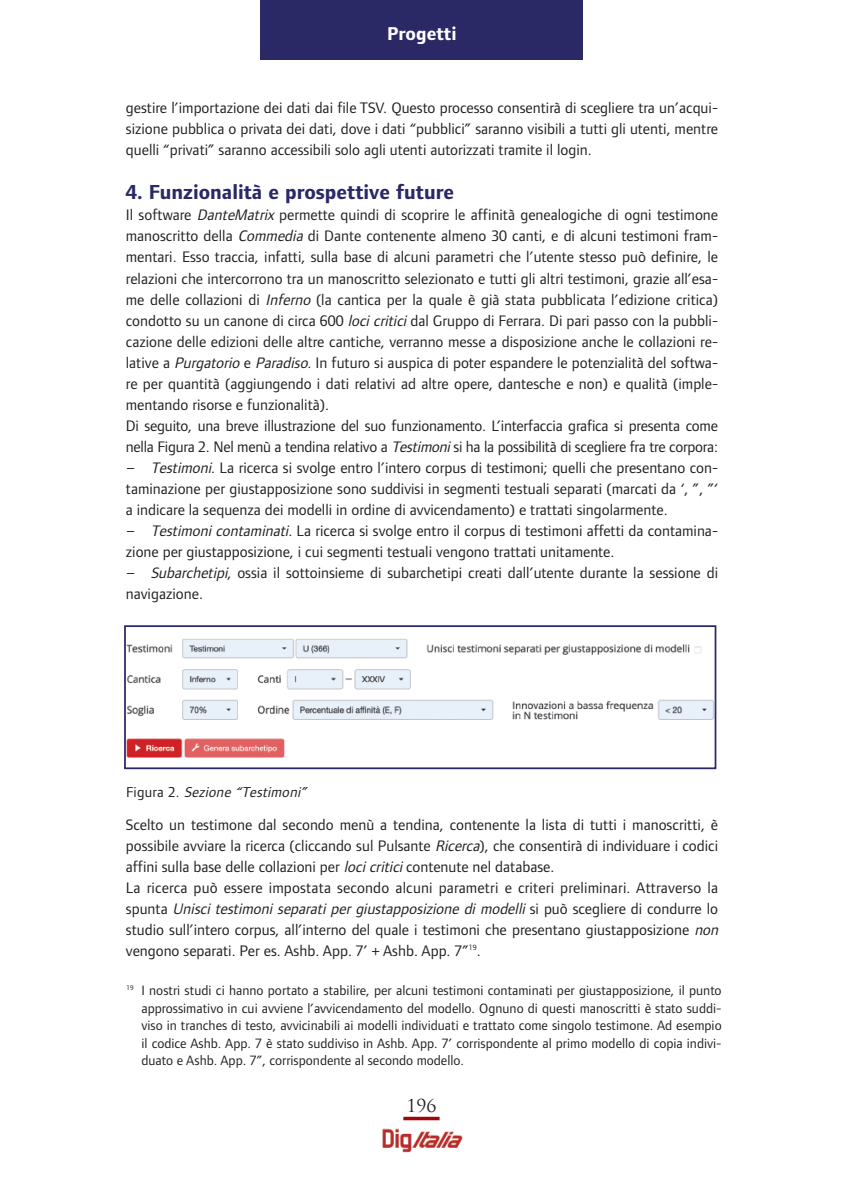
<style>
.page{position:relative;width:844px;height:1191px;background:#fff}
.page>*{position:absolute;margin:0;border:0;box-sizing:border-box;transform-origin:0 0}
.t1{font:700 21px "Foundry Form Sans";color:#2b2866}
.t2{font:700 19.25px "Foundry Form Sans";color:#fff}
.t3{font:17.5px "Trajan Pro";color:#231f20}
.t4{font:15.75px/21px "Foundry Form Sans";color:#231f20}
.t5{font:italic 14.88px "Foundry Form Sans";color:#231f20}
.t6{font:14px/17.5px "Foundry Form Sans";color:#231f20;text-align:justify}
.s1{font-style:italic}
.s2{font-style:normal}
</style>
<div class="page">
<img style="left:382px;top:1128px;width:81px;height:24px">
<div style="left:260px;top:0;width:323px;height:60px;background:#2b2866"></div>
<svg style="left:403px;top:1116px;width:36px;height:4px"></svg>
<img style="left:127px;top:639px;width:586px;height:119px">
<div style="left:124px;top:625px;width:592px;height:144px;border:2px solid #2b2866"></div>
<p class="t2" style="left:387px;top:26px;width:71px">Progetti</p>
<p class="t4" style="left:126px;top:99px;width:593px;text-align:justify">gestire l’importazione dei dati dai file TSV. Questo processo consentirà di scegliere tra un’acqui&shy;sizione pubblica o privata dei dati, dove i dati “pubblici” saranno visibili a tutti gli utenti, mentre quelli “privati” saranno accessibili solo agli utenti autorizzati tramite il login.</p>
<h1 class="t1" style="left:126px;top:184px;width:329px">4. Funzionalità e prospettive future</h1>
<p class="t4" style="left:126px;top:206px;width:593px">Il software <span class="s1">DanteMatrix</span> permette quindi di scoprire le affinità genealogiche di ogni testimone manoscritto della <span class="s1">Commedia</span> di Dante contenente almeno 30 canti, e di alcuni testimoni fram&shy;mentari. Esso traccia, infatti, sulla base di alcuni parametri che l’utente stesso può definire, le relazioni che intercorrono tra un manoscritto selezionato e tutti gli altri testimoni, grazie all’esa&shy;me delle collazioni di <span class="s1">Inferno</span> (la cantica per la quale è già stata pubblicata l’edizione critica) condotto su un canone di circa 600 <span class="s1">locicritici</span>dal Gruppo di Ferrara. Di pari passo con la pubbli&shy;cazione delle edizioni delle altre cantiche, verranno messe a disposizione anche le collazioni re&shy;lative a <span class="s1">Purgatorio</span>e <span class="s1">Paradiso</span>. In futuro si auspica di poter espandere le potenzialità del softwa&shy;re per quantità (aggiungendo i dati relativi ad altre opere, dantesche e non) e qualità (imple&shy;mentando risorse e funzionalità).<br>Di seguito, una breve illustrazione del suo funzionamento. L’interfaccia grafica si presenta come nella Figura 2. Nel menù a tendina relativo a <span class="s1">Testimoni</span>si ha la possibilità di scegliere fra tre corpora:</p>
<p class="t4" style="left:126px;top:458px;width:593px;text-align:justify"><span class="s1">– Testimoni</span>. La ricerca si svolge entro l’intero corpus di testimoni; quelli che presentano con&shy;taminazione per giustapposizione sono suddivisi in segmenti testuali separati (marcati da ‘, ”, ”‘ a indicare la sequenza dei modelli in ordine di avvicendamento) e trattati singolarmente.</p>
<p class="t4" style="left:126px;top:521px;width:593px"><span class="s1">– Testimonicontaminati</span>. La ricerca si svolge entro il corpus di testimoni affetti da contamina&shy;zione per giustapposizione, i cui segmenti testuali vengono trattati unitamente.</p>
<p class="t4" style="left:126px;top:563px;width:593px"><span class="s1">– Subarchetipi</span>, ossia il sottoinsieme di subarchetipi creati dall’utente durante la sessione di navigazione.</p>
<p class="t5" style="left:126px;top:787px;width:185px"><span class="s2">F i g u ra 2 .</span> Sezione “Testimoni”</p>
<p class="t4" style="left:126px;top:815px;width:596px">Scelto un testimone dal secondo menù a tendina, contenente la lista di tutti i manoscritti, è possibile avviare la ricerca (cliccando sul Pulsante <span class="s1">Ricerca</span>), che consentirà di individuare i codici affini sulla base delle collazioni per <span class="s1">locicritici</span>contenute nel database.<br>La ricerca può essere impostata secondo alcuni parametri e criteri preliminari. Attraverso la s p u n t a <span class="s1">Unisci testimoni separati per giustapposizione di modelli</span> s i p u ò s ce g l i e re d i co n d u r re l o studio sull’intero corpus, all’interno del quale i testimoni che presentano giustapposizione <span class="s1">non </span>vengono separati. Per es. Ashb. App. 7’ + Ashb. App. 7”<sup>19</sup>.</p>
<p class="t6" style="left:141px;top:983px;width:581px;text-indent:-15px"><sup>19</sup> I nostri studi ci hanno portato a stabilire, per alcuni testimoni contaminati per giustapposizione, il punto approssimativo in cui avviene l’avvicendamento del modello. Ognuno di questi manoscritti è stato suddi&shy;viso in tranches di testo, avvicinabili ai modelli individuati e trattato come singolo testimone. Ad esempio il codice Ashb. App. 7 è stato suddiviso in Ashb. App. 7’ corrispondente al primo modello di copia indivi&shy;duato e Ashb. App. 7”, corrispondente al secondo modello.</p>
<p class="t3" style="left:406px;top:1099px;width:31px">196</p>
</div>
